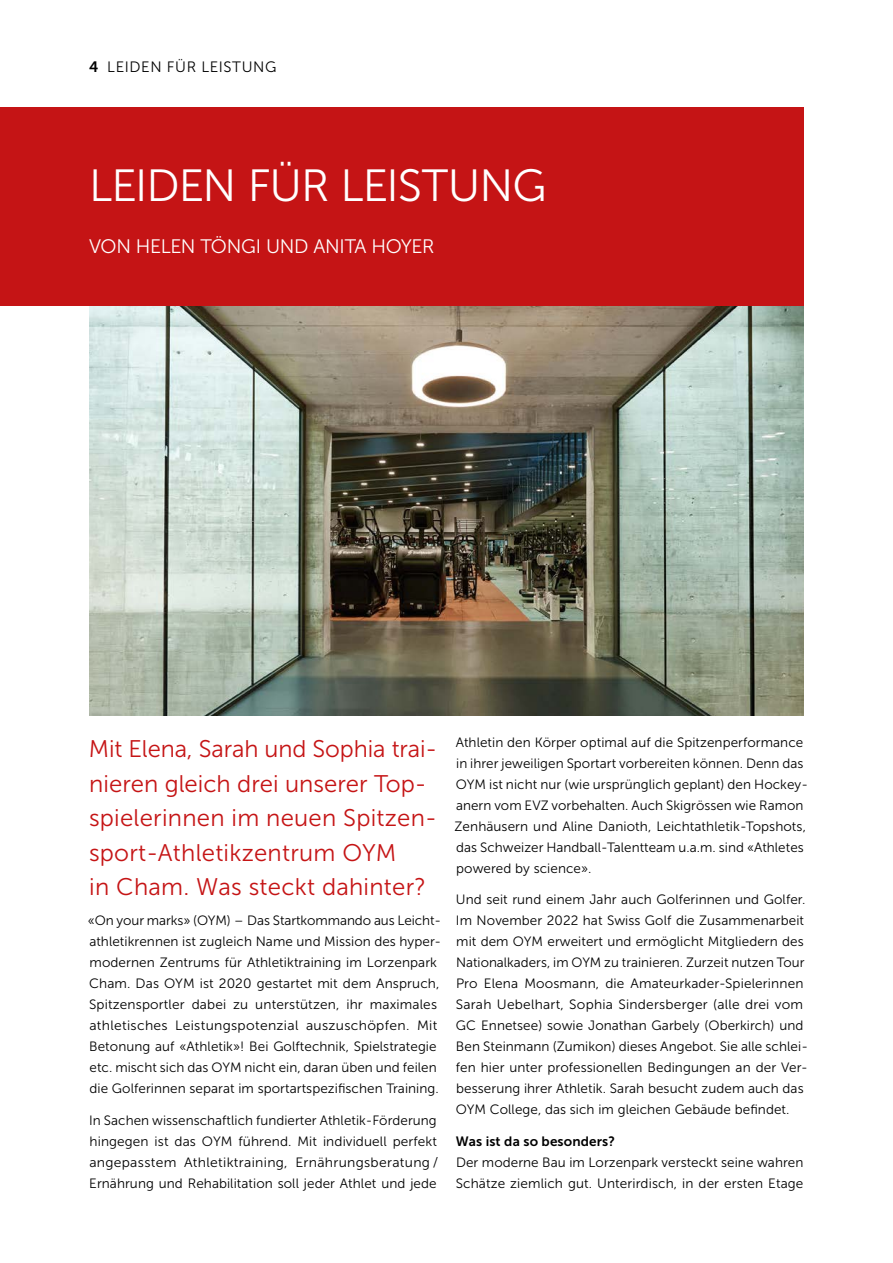
<style>
.page{position:relative;width:893px;height:1263px;background:#fff}
.page>*{position:absolute;margin:0;border:0;box-sizing:border-box;transform-origin:0 0}
.t1{font:45px "Museo Sans 300";letter-spacing:-.025em;color:#fff}
.t2{font:24px/34.5px "Museo Sans 300";letter-spacing:.01em;color:#c51415}
.t3{font:19.5px "Museo Sans 300";letter-spacing:-.015em;color:#fff}
.t4{font:15px "Museo Sans 300";color:#000}
.t5{font:13.5px/21px "Museo Sans 300";letter-spacing:.005em;color:#000}
.t6{font:13.5px "Museo Sans 700";letter-spacing:.01em;color:#000}
.s1{font-family:"Museo Sans 700"}
</style>
<div class="page">
<img style="left:89px;top:306px;width:715px;height:409px">
<div style="left:0;top:107px;width:804px;height:199px;background:#c51415"></div>
<p class="t4" style="left:89px;top:59px;width:36px"><span class="s1">4</span> Leiden</p>
<p class="t4" style="left:167px;top:59px;width:11px">für</p>
<p class="t4" style="left:201px;top:59px;width:19px">Leistung</p>
<h1 class="t1" style="left:89px;top:161px;width:459px">LEIDEN FÜR LEISTUNG</h1>
<h3 class="t3" style="left:89px;top:236px;width:346px">VON HELEN TÖNGI UND ANITA HOYER</h3>
<h2 class="t2" style="left:89px;top:732px;width:350px">Mit Elena, Sarah und Sophia trai&shy;nieren gleich drei unserer Top&shy;spielerinnen im neuen Spitzen&shy;sport-Athletikzentrum OYM<br>in Cham. Was steckt dahinter?</h2>
<p class="t5" style="left:88px;top:910px;width:355px">«On your marks» (OYM) – Das Startkommando aus Leicht&shy;athletikrennen ist zugleich Name und Mission des hyper&shy;modernen Zentrums für Athletiktraining im Lorzenpark Cham. Das OYM ist 2020 gestartet mit dem Anspruch, Spitzensportler dabei zu unterstützen, ihr maximales athletisches Leistungspotenzial auszuschöpfen. Mit Betonung auf «Athletik»! Bei Golftechnik, Spielstrategie etc. mischt sich das OYM nicht ein, daran üben und feilen die Golferinnen separat im sportartspezifischen Training.</p>
<p class="t5" style="left:89px;top:1109px;width:351px">In Sachen wissenschaftlich fundierter Athletik-Förderung hingegen ist das OYM führend. Mit individuell perfekt angepasstem Athletiktraining, Ernährungsberatung / Ernährung und Rehabilitation soll jeder Athlet und jede</p>
<p class="t5" style="left:455px;top:731px;width:355px">Athletin den Körper optimal auf die Spitzenperformance in ihrer jeweiligen Sportart vorbereiten können. Denn das OYM ist nicht nur (wie ursprünglich geplant) den Hockey&shy;anern vom EVZ vorbehalten. Auch Skigrössen wie Ramon Zenhäusern und Aline Danioth, Leichtathletik-Topshots, das Schweizer Handball-Talentteam u.a.m. sind «Athletes powered by science».</p>
<p class="t5" style="left:456px;top:889px;width:354px">Und seit rund einem Jahr auch Golferinnen und Golfer.<br>Im November 2022 hat Swiss Golf die Zusammenarbeit mit dem OYM erweitert und ermöglicht Mitgliedern des Nationalkaders, im OYM zu trainieren. Zurzeit nutzen Tour Pro Elena Moosmann, die Amateurkader-Spielerinnen Sarah Uebelhart, Sophia Sindersberger (alle drei vom GC Ennetsee) sowie Jonathan Garbely (Oberkirch) und Ben Steinmann (Zumikon) dieses Angebot. Sie alle schlei&shy;fen hier unter professionellen Bedingungen an der Ver&shy;besserung ihrer Athletik. Sarah besucht zudem auch das OYM College, das sich im gleichen Gebäude befindet.</p>
<p class="t6" style="left:456px;top:1133px;width:161px">Was ist da so besonders?</p>
<p class="t5" style="left:456px;top:1152px;width:349px">Der moderne Bau im Lorzenpark versteckt seine wahren<br>Schätze ziemlich gut. Unterirdisch, in der ersten Etage</p>
</div>
